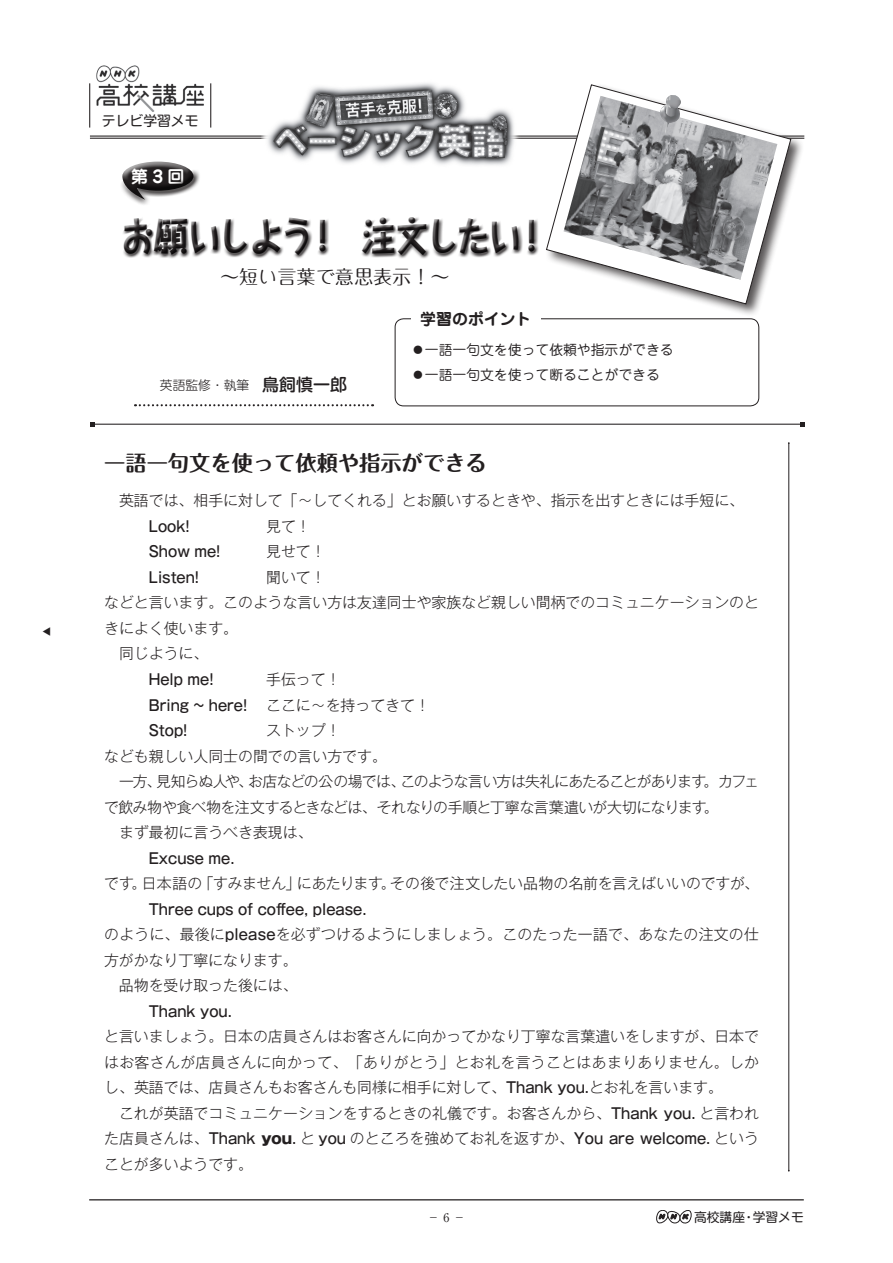
<style>
.page{position:relative;width:893px;height:1263px;background:#fff}
.page>*{position:absolute;margin:0;border:0;box-sizing:border-box;transform-origin:0 0}
.t1{font:800 39.3px "Taka Hand Std";letter-spacing:-.085em;color:#231f20;scale:.87 1}
.t2{font:700 21.3px "Maru Fo Pro";color:#231f20}
.t3{font:19.2px "Maru Fo Pro";color:#231f20}
.t4{font:700 16.95px "Jun 501 Pro";color:#fff}
.t5{font:700 15.9px "Jun 501 Pro";color:#231f20}
.t6{font:300 14.85px/25.5px "Gothic MB101 Pr 5";color:#231f20;text-align:justify}
.t7{font:500 14.85px "Gothic MB101 Pr 5";color:#231f20;scale:.9 1}
.t8{font:300 14.85px "Gothic MB101 Pr 5";letter-spacing:-.065em;color:#231f20}
.t9{font:300 14.85px "Gothic MB101 Pr 5";letter-spacing:-.03em;color:#231f20}
.t10{font:13.8px/25.5px "Jun 201 Pro";color:#231f20}
.t11{font:13.8px "Shin M Go Pro";color:#231f20}
.t12{font:300 12.75px "Shin M Go Pro";color:#231f20}
.t13{font:12.75px "Shin M Go Pro";color:#231f20}
.t14{font:12px "Ryumin Pr 5";color:#231f20}
.t15{font:500 9px "Koz Min Pro";color:#231f20}
.s1{font-weight:500;font-size:16.95px}
.s2{font-family:"Koz Min Pro"}
.s3{font-weight:500}
.s4{font-weight:800}
</style>
<div class="page">
<hr style="left:89px;top:1199px;width:715px;height:1px;background:#231f20">
<svg style="left:656px;top:1210px;width:35px;height:13px"></svg>
<hr style="left:90px;top:136px;width:714px;height:1px;background:#231f20">
<hr style="left:90px;top:138px;width:714px;height:1px;background:#231f20">
<hr style="left:92px;top:424px;width:710px;height:1px;background:#231f20">
<svg style="left:90px;top:422px;width:4px;height:4px"></svg>
<svg style="left:800px;top:422px;width:4px;height:4px"></svg>
<hr style="left:788px;top:443px;width:1px;height:728px;background:#231f20">
<hr style="left:210px;top:83px;width:1px;height:45px;background:#231f20">
<hr style="left:89px;top:83px;width:1px;height:45px;background:#231f20">
<img style="left:96px;top:65px;width:108px;height:47px">
<img style="left:262px;top:83px;width:259px;height:82px">
<div style="left:116px;top:155px;width:82px;height:32px;background:#fff;opacity:.75"></div>
<div style="left:119px;top:169px;width:81px;height:37px;background:#231f20;opacity:.75"></div>
<svg style="left:135px;top:404px;width:238px;height:2px"></svg>
<div style="left:395px;top:318px;width:364px;height:88px;border:1px solid #231f20;border-radius:9px"></div>
<div style="left:411px;top:310px;width:130px;height:18px;background:#fff"></div>
<div style="left:544px;top:82px;width:260px;height:235px;background:#231f20;opacity:.75"></div>
<svg style="left:546px;top:85px;width:245px;height:219px"></svg>
<img style="left:563px;top:96px;width:214px;height:184px">
<img style="left:658px;top:95px;width:24px;height:39px">
<div style="left:122px;top:216px;width:417px;height:44px;background:#231f20;opacity:.75"></div>
<p class="t15" style="left:53px;top:627px;width:10px;rotate:90deg">▼</p>
<p class="t11" style="left:102px;top:110px;width:98px">テレビ学習メモ</p>
<p class="t4" style="left:131px;top:163px;width:55px">第3回</p>
<h1 class="t1" style="left:121px;top:209px;width:493px">お願いしよう！ 注文したい！</h1>
<p class="t3" style="left:220px;top:261px;width:231px">〜短い言葉で意思表示！〜</p>
<p class="t12" style="left:160px;top:375px;width:189px">英語監修・執筆　<span class="s1">鳥飼慎一郎</span></p>
<p class="t5" style="left:420px;top:306px;width:113px">学習のポイント</p>
<p class="t10" style="left:411px;top:335px;width:264px">◦一語一句文を使って依頼や指示ができる<span class="s2">◦</span>一語一句文を使って断ることができる</p>
<h2 class="t2" style="left:104px;top:445px;width:384px">一語一句文を使って依頼や指示ができる</h2>
<p class="t6" style="left:119px;top:487px;width:627px">英語では、相手に対して「～してくれる」とお願いするときや、指示を出すときには手短に、</p>
<p class="t7" style="left:149px;top:514px;width:47px">Look!</p>
<p class="t6" style="left:266px;top:512px;width:46px">見て！</p>
<p class="t7" style="left:149px;top:539px;width:81px">Show me!</p>
<p class="t6" style="left:266px;top:538px;width:61px">見せて！</p>
<p class="t7" style="left:149px;top:565px;width:57px">Listen!</p>
<p class="t6" style="left:266px;top:563px;width:61px">聞いて！</p>
<p class="t6" style="left:104px;top:589px;width:656px">などと言います。このような言い方は友達同士や家族など親しい間柄でのコミュニケーションのと</p>
<p class="t6" style="left:104px;top:614px;width:135px">きによく使います。</p>
<p class="t6" style="left:119px;top:640px;width:91px">同じように、</p>
<p class="t7" style="left:149px;top:667px;width:73px">Help me!</p>
<p class="t6" style="left:266px;top:665px;width:76px">手伝って！</p>
<p class="t7" style="left:149px;top:692px;width:111px">Bring ~ here!</p>
<p class="t6" style="left:266px;top:691px;width:165px">ここに～を持ってきて！</p>
<p class="t7" style="left:149px;top:718px;width:44px">Stop!</p>
<p class="t6" style="left:266px;top:716px;width:76px">ストップ！</p>
<p class="t6" style="left:104px;top:742px;width:284px">なども親しい人同士の間での言い方です。</p>
<p class="t8" style="left:119px;top:769px;width:641px">一方、見知らぬ人や、お店などの公の場では、このような言い方は失礼にあたることがあります。カフェ</p>
<p class="t9" style="left:104px;top:794px;width:616px">で飲み物や食べ物を注文するときなどは、それなりの手順と丁寧な言葉遣いが大切になります。</p>
<p class="t6" style="left:119px;top:818px;width:195px">まず最初に言うべき表現は、</p>
<p class="t7" style="left:149px;top:846px;width:97px">Excuse me.</p>
<p class="t6" style="left:104px;top:869px;width:656px">です。日本語の「すみません」にあたります。その後で注文したい品物の名前を言えばいいのですが、</p>
<p class="t7" style="left:149px;top:897px;width:243px">Three cups of coffee, please.</p>
<p class="t6" style="left:104px;top:920px;width:656px">のように、最後に<span class="s3">please</span>を必ずつけるようにしましょう。このたった一語で、あなたの注文の仕</p>
<p class="t6" style="left:104px;top:946px;width:195px">方がかなり丁寧になります。</p>
<p class="t6" style="left:119px;top:971px;width:180px">品物を受け取った後には、</p>
<p class="t7" style="left:149px;top:999px;width:94px">Thank you.</p>
<p class="t6" style="left:104px;top:1022px;width:656px">と言いましょう。日本の店員さんはお客さんに向かってかなり丁寧な言葉遣いをしますが、日本ではお客さんが店員さんに向かって、「ありがとう」とお礼を言うことはあまりありません。しかし、英語では、店員さんもお客さんも同様に相手に対して、<span class="s3">Thank you.</span>とお礼を言います。</p>
<p class="t6" style="left:104px;top:1099px;width:656px;text-indent:15px">これが英語でコミュニケーションをするときの礼儀です。お客さんから、<span class="s3">Thank you.</span> と言われた店員さんは、<span class="s3">Thank</span> <span class="s4">you</span><span class="s3">.</span> と <span class="s3">you</span> のところを強めてお礼を返すか、<span class="s3">You are welcome.</span> ということが多いようです。</p>
<p class="t14" style="left:427px;top:1208px;width:39px">− 6 −</p>
<p class="t13" style="left:694px;top:1206px;width:111px">高校講座・学習メモ</p>
</div>
